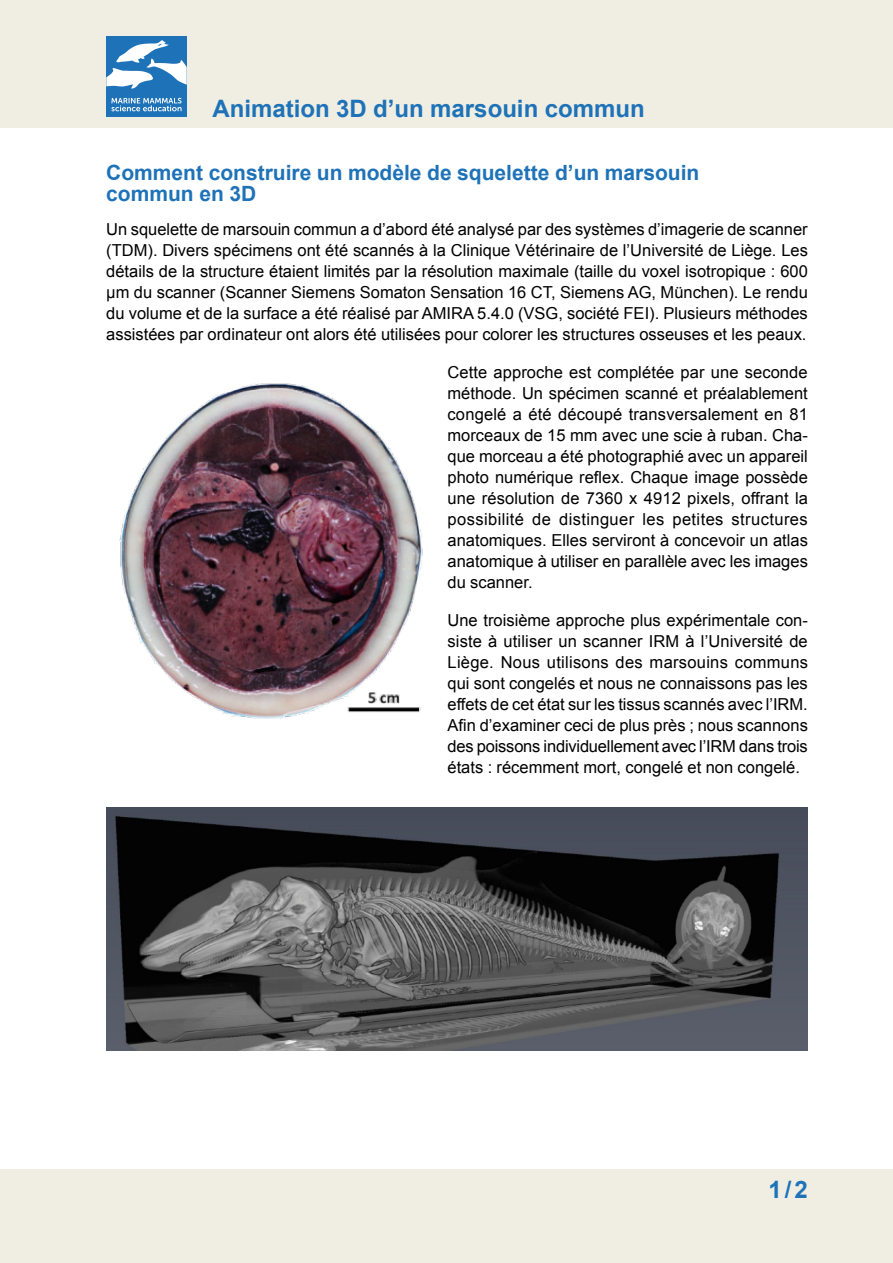
<style>
.page{position:relative;width:893px;height:1263px;background:#fff}
.page>*{position:absolute;margin:0;border:0;box-sizing:border-box;transform-origin:0 0}
.t1{font:700 24px "Arial";color:#1e72b8}
.t2{font:700 21px/21px "Arial";color:#1e72b8}
.t3{font:16.5px/21px "Arial";color:#000;text-align:justify}
</style>
<div class="page">
<div style="left:0;top:0;width:893px;height:128px;background:#f0eee2"></div>
<div style="left:0;top:1169px;width:893px;height:94px;background:#f0eee2"></div>
<div style="left:106px;top:36px;width:81px;height:81px;background:#1e72b8"></div>
<svg style="left:106px;top:40px;width:81px;height:49px"></svg>
<svg style="left:111px;top:98px;width:71px;height:13px"></svg>
<img style="left:106px;top:808px;width:702px;height:242px">
<img style="left:119px;top:383px;width:304px;height:336px">
<h1 class="t1" style="left:213px;top:93px;width:434px">Animation 3D d’un marsouin commun</h1>
<p class="t2" style="left:106px;top:163px;width:595px">Comment construire un modèle de squelette d’un marsouin commun en 3D</p>
<p class="t3" style="left:106px;top:219px;width:703px">Un squelette de marsouin commun a d’abord été analysé par des systèmes d’imagerie de scanner (TDM). Divers spécimens ont été scannés à la Clinique Vétérinaire de l’Université de Liège. Les détails de la structure étaient limités par la résolution maximale (taille du voxel isotropique : 600 µm du scanner (Scanner Siemens Somaton Sensation 16 CT, Siemens AG, München). Le rendu du volume et de la surface a été réalisé par AMIRA 5.4.0 (VSG, société FEI). Plusieurs méthodes assistées par ordinateur ont alors été utilisées pour colorer les structures osseuses et les peaux.</p>
<p class="t3" style="left:448px;top:362px;width:362px">Cette approche est complétée par une seconde méthode. Un spécimen scanné et préalablement congelé a été découpé transversalement en 81 morceaux de 15 mm avec une scie à ruban. Cha&shy;que morceau a été photographié avec un appareil photo numérique reflex. Chaque image possède une résolution de 7360 x 4912 pixels, offrant la possibilité de distinguer les petites structures anatomiques. Elles serviront à concevoir un atlas anatomique à utiliser en parallèle avec les images du scanner.</p>
<p class="t3" style="left:448px;top:610px;width:362px">Une troisième approche plus expérimentale con&shy;siste à utiliser un scanner IRM à l’Université de Liège. Nous utilisons des marsouins communs qui sont congelés et nous ne connaissons pas les effets de cet état sur les tissus scannés avec l’IRM.<br>Afin d’examiner ceci de plus près ; nous scannons des poissons individuellement avec l’IRM dans trois états : récemment mort, congelé et non congelé.</p>
<h1 class="t1" style="left:769px;top:1173px;width:41px">1/2</h1>
</div>
